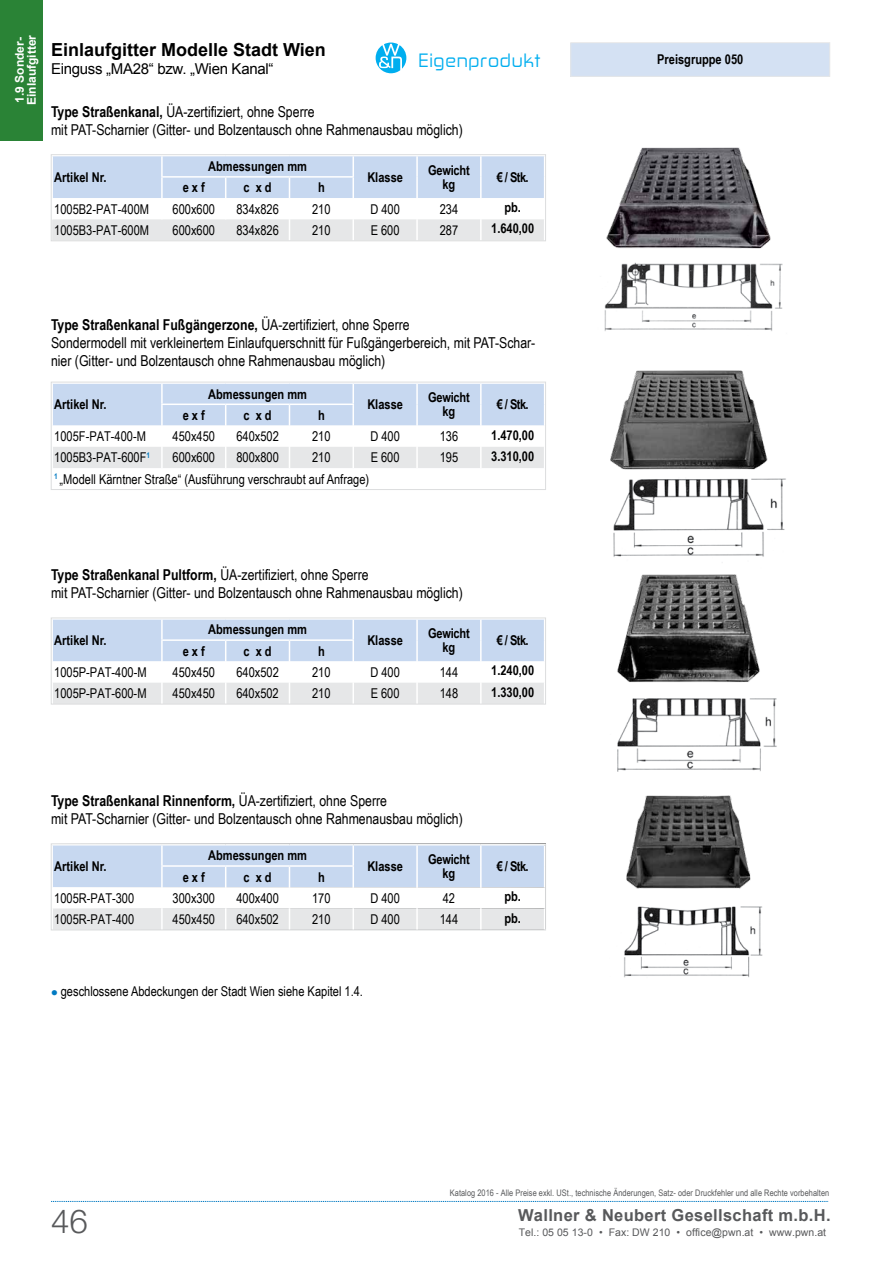
<style>
.page{position:relative;width:893px;height:1263px;background:#fff}
.page>*{position:absolute;margin:0;border:0;box-sizing:border-box;transform-origin:0 0}
.t1{font:300 33px "Helvetica Neue LT Std";color:#58595b}
.t2{font:700 18px "Arial";color:#000}
.t3{font:18px "Zekton Rg";letter-spacing:.04em;color:#00aeef}
.t4{font:700 16.5px "Arial";letter-spacing:.02em;color:#58595b}
.t5{font:15px/18px "Arial Narrow";color:#000}
.t6{font:15px "Arial";letter-spacing:-.02em;color:#000}
.t7{font:13.5px "Arial Narrow";color:#000}
.t8{font:700 13.5px "Arial Narrow";color:#000}
.t9{font:700 13.5px/13.5px "Arial Narrow";letter-spacing:-.02em;color:#000;text-align:center}
.t10{font:700 12px/12px "Arial";color:#fff}
.t11{font:10.5px "Arial";letter-spacing:.005em;color:#58595b}
.t12{font:9px "Arial Narrow";letter-spacing:.005em;color:#58595b}
.s1{font-weight:700}
.s2{color:#007ac2}
</style>
<div class="page">
<div style="left:0;top:0;width:43px;height:140px;background:#2a8336"></div>
<svg style="left:51px;top:1201px;width:777px;height:1px"></svg>
<div style="left:571px;top:43px;width:259px;height:33px;background:#d4e1f3"></div>
<div style="left:571px;top:43px;width:259px;height:34px;border:1px solid #e6e7e8"></div>
<svg style="left:53px;top:156px;width:491px;height:83px"></svg>
<div style="left:51px;top:154px;width:495px;height:87px;border:1px solid #dcddde"></div>
<svg style="left:53px;top:384px;width:491px;height:84px"></svg>
<div style="left:51px;top:382px;width:495px;height:108px;border:1px solid #dcddde"></div>
<svg style="left:53px;top:620px;width:491px;height:82px"></svg>
<div style="left:51px;top:618px;width:495px;height:86px;border:1px solid #dcddde"></div>
<svg style="left:53px;top:846px;width:491px;height:82px"></svg>
<div style="left:51px;top:844px;width:495px;height:86px;border:1px solid #dcddde"></div>
<img style="left:604px;top:262px;width:179px;height:69px">
<img style="left:613px;top:478px;width:173px;height:85px">
<img style="left:617px;top:698px;width:160px;height:74px">
<img style="left:626px;top:795px;width:125px;height:94px">
<img style="left:606px;top:147px;width:165px;height:102px">
<img style="left:617px;top:574px;width:143px;height:108px">
<img style="left:624px;top:906px;width:139px;height:72px">
<img style="left:610px;top:370px;width:158px;height:100px">
<svg style="left:376px;top:43px;width:30px;height:30px"></svg>
<p class="t10" style="left:14px;top:105px;width:72px;rotate:-90deg">1.9 Sonder-<br>Einlaufgitter</p>
<p class="t2" style="left:51px;top:37px;width:276px">Einlaufgitter Modelle Stadt Wien</p>
<p class="t6" style="left:51px;top:59px;width:224px">Einguss „MA28“ bzw. „Wien Kanal“</p>
<p class="t3" style="left:418px;top:49px;width:124px">Eigenprodukt</p>
<p class="t5" style="left:51px;top:102px;width:413px"><span class="s1">Type Straßenkanal,</span> ÜA-zertifiziert, ohne Sperre<br>mit PAT-Scharnier (Gitter- und Bolzentausch ohne Rahmenausbau möglich)</p>
<p class="t8" style="left:54px;top:167px;width:54px">Artikel Nr.</p>
<p class="t8" style="left:208px;top:156px;width:101px">Abmessungen mm</p>
<p class="t8" style="left:183px;top:177px;width:24px">e x f</p>
<p class="t8" style="left:243px;top:177px;width:30px">c x d</p>
<p class="t8" style="left:318px;top:177px;width:8px">h</p>
<p class="t8" style="left:367px;top:167px;width:37px">Klasse</p>
<p class="t9" style="left:428px;top:163px;width:43px">Gewicht kg</p>
<p class="t8" style="left:497px;top:167px;width:33px">€ / Stk.</p>
<p class="t7" style="left:54px;top:199px;width:96px">1005B2-PAT-400M</p>
<p class="t7" style="left:173px;top:199px;width:44px">600x600</p>
<p class="t7" style="left:236px;top:199px;width:44px">834x826</p>
<p class="t7" style="left:312px;top:199px;width:20px">210</p>
<p class="t7" style="left:370px;top:199px;width:31px">D 400</p>
<p class="t7" style="left:440px;top:199px;width:20px">234</p>
<p class="t8" style="left:504px;top:197px;width:18px">pb.</p>
<p class="t7" style="left:54px;top:220px;width:96px">1005B3-PAT-600M</p>
<p class="t7" style="left:173px;top:220px;width:44px">600x600</p>
<p class="t7" style="left:236px;top:220px;width:44px">834x826</p>
<p class="t7" style="left:312px;top:220px;width:20px">210</p>
<p class="t7" style="left:371px;top:220px;width:30px">E 600</p>
<p class="t7" style="left:440px;top:220px;width:20px">287</p>
<p class="t8" style="left:491px;top:218px;width:45px">1.640,00</p>
<p class="t5" style="left:51px;top:315px;width:486px"><span class="s1">Type Straßenkanal Fußgängerzone,</span> ÜA-zertifiziert, ohne Sperre<br>Sondermodell mit verkleinertem Einlaufquerschnitt für Fußgängerbereich, mit PAT-Schar&shy;nier (Gitter- und Bolzentausch ohne Rahmenausbau möglich)</p>
<p class="t8" style="left:54px;top:394px;width:54px">Artikel Nr.</p>
<p class="t8" style="left:208px;top:384px;width:101px">Abmessungen mm</p>
<p class="t8" style="left:183px;top:405px;width:24px">e x f</p>
<p class="t8" style="left:243px;top:405px;width:30px">c x d</p>
<p class="t8" style="left:318px;top:405px;width:8px">h</p>
<p class="t8" style="left:367px;top:394px;width:37px">Klasse</p>
<p class="t9" style="left:428px;top:390px;width:43px">Gewicht kg</p>
<p class="t8" style="left:497px;top:394px;width:33px">€ / Stk.</p>
<p class="t7" style="left:54px;top:426px;width:93px">1005F-PAT-400-M</p>
<p class="t7" style="left:173px;top:426px;width:44px">450x450</p>
<p class="t7" style="left:236px;top:426px;width:44px">640x502</p>
<p class="t7" style="left:312px;top:426px;width:20px">210</p>
<p class="t7" style="left:370px;top:426px;width:31px">D 400</p>
<p class="t7" style="left:440px;top:426px;width:20px">136</p>
<p class="t8" style="left:491px;top:425px;width:45px">1.470,00</p>
<p class="t7" style="left:54px;top:448px;width:97px">1005B3-PAT-600F<sup>1</sup></p>
<p class="t7" style="left:173px;top:448px;width:44px">600x600</p>
<p class="t7" style="left:236px;top:448px;width:44px">800x800</p>
<p class="t7" style="left:312px;top:448px;width:20px">210</p>
<p class="t7" style="left:371px;top:448px;width:30px">E 600</p>
<p class="t7" style="left:440px;top:448px;width:20px">195</p>
<p class="t8" style="left:491px;top:446px;width:45px">3.310,00</p>
<p class="t7" style="left:54px;top:469px;width:316px"><sup>1</sup> „Modell Kärntner Straße“ (Ausführung verschraubt auf Anfrage)</p>
<p class="t5" style="left:51px;top:565px;width:413px"><span class="s1">Type Straßenkanal Pultform,</span> ÜA-zertifiziert, ohne Sperre<br>mit PAT-Scharnier (Gitter- und Bolzentausch ohne Rahmenausbau möglich)</p>
<p class="t8" style="left:54px;top:630px;width:54px">Artikel Nr.</p>
<p class="t8" style="left:208px;top:619px;width:101px">Abmessungen mm</p>
<p class="t8" style="left:183px;top:641px;width:24px">e x f</p>
<p class="t8" style="left:243px;top:641px;width:30px">c x d</p>
<p class="t8" style="left:318px;top:641px;width:8px">h</p>
<p class="t8" style="left:367px;top:630px;width:37px">Klasse</p>
<p class="t9" style="left:428px;top:626px;width:43px">Gewicht kg</p>
<p class="t8" style="left:497px;top:630px;width:33px">€ / Stk.</p>
<p class="t7" style="left:54px;top:662px;width:94px">1005P-PAT-400-M</p>
<p class="t7" style="left:173px;top:662px;width:44px">450x450</p>
<p class="t7" style="left:236px;top:662px;width:44px">640x502</p>
<p class="t7" style="left:312px;top:662px;width:20px">210</p>
<p class="t7" style="left:370px;top:662px;width:31px">D 400</p>
<p class="t7" style="left:440px;top:662px;width:20px">144</p>
<p class="t8" style="left:491px;top:660px;width:45px">1.240,00</p>
<p class="t7" style="left:54px;top:683px;width:94px">1005P-PAT-600-M</p>
<p class="t7" style="left:173px;top:683px;width:44px">450x450</p>
<p class="t7" style="left:236px;top:683px;width:44px">640x502</p>
<p class="t7" style="left:312px;top:683px;width:20px">210</p>
<p class="t7" style="left:371px;top:683px;width:30px">E 600</p>
<p class="t7" style="left:440px;top:683px;width:20px">148</p>
<p class="t8" style="left:491px;top:682px;width:45px">1.330,00</p>
<p class="t5" style="left:51px;top:791px;width:413px"><span class="s1">Type Straßenkanal Rinnenform,</span> ÜA-zertifiziert, ohne Sperre<br>mit PAT-Scharnier (Gitter- und Bolzentausch ohne Rahmenausbau möglich)</p>
<p class="t8" style="left:54px;top:856px;width:54px">Artikel Nr.</p>
<p class="t8" style="left:208px;top:845px;width:101px">Abmessungen mm</p>
<p class="t8" style="left:183px;top:866px;width:24px">e x f</p>
<p class="t8" style="left:243px;top:866px;width:30px">c x d</p>
<p class="t8" style="left:318px;top:866px;width:8px">h</p>
<p class="t8" style="left:367px;top:856px;width:37px">Klasse</p>
<p class="t9" style="left:428px;top:852px;width:43px">Gewicht kg</p>
<p class="t8" style="left:497px;top:856px;width:33px">€ / Stk.</p>
<p class="t7" style="left:54px;top:888px;width:81px">1005R-PAT-300</p>
<p class="t7" style="left:173px;top:888px;width:44px">300x300</p>
<p class="t7" style="left:236px;top:888px;width:44px">400x400</p>
<p class="t7" style="left:312px;top:888px;width:20px">170</p>
<p class="t7" style="left:370px;top:888px;width:31px">D 400</p>
<p class="t7" style="left:443px;top:888px;width:14px">42</p>
<p class="t8" style="left:504px;top:886px;width:18px">pb.</p>
<p class="t7" style="left:54px;top:909px;width:81px">1005R-PAT-400</p>
<p class="t7" style="left:173px;top:909px;width:44px">450x450</p>
<p class="t7" style="left:236px;top:909px;width:44px">640x502</p>
<p class="t7" style="left:312px;top:909px;width:20px">210</p>
<p class="t7" style="left:370px;top:909px;width:31px">D 400</p>
<p class="t7" style="left:440px;top:909px;width:20px">144</p>
<p class="t8" style="left:504px;top:908px;width:18px">pb.</p>
<p class="t7" style="left:51px;top:981px;width:313px"><span class="s2">●</span> geschlossene Abdeckungen der Stadt Wien siehe Kapitel 1.4.</p>
<p class="t8" style="left:657px;top:49px;width:88px">Preisgruppe 050</p>
<h1 class="t1" style="left:51px;top:1200px;width:38px">46</h1>
<p class="t12" style="left:450px;top:1186px;width:381px">Katalog 2016 - Alle Preise exkl. USt., technische Änderungen, Satz- oder Druckfehler und alle Rechte vorbehalten</p>
<p class="t4" style="left:518px;top:1204px;width:314px">Wallner &amp; Neubert Gesellschaft m.b.H.</p>
<p class="t11" style="left:519px;top:1225px;width:309px">Tel.: 05 05 13-0 • Fax: DW 210 • office@pwn.at • www.pwn.at</p>
</div>
